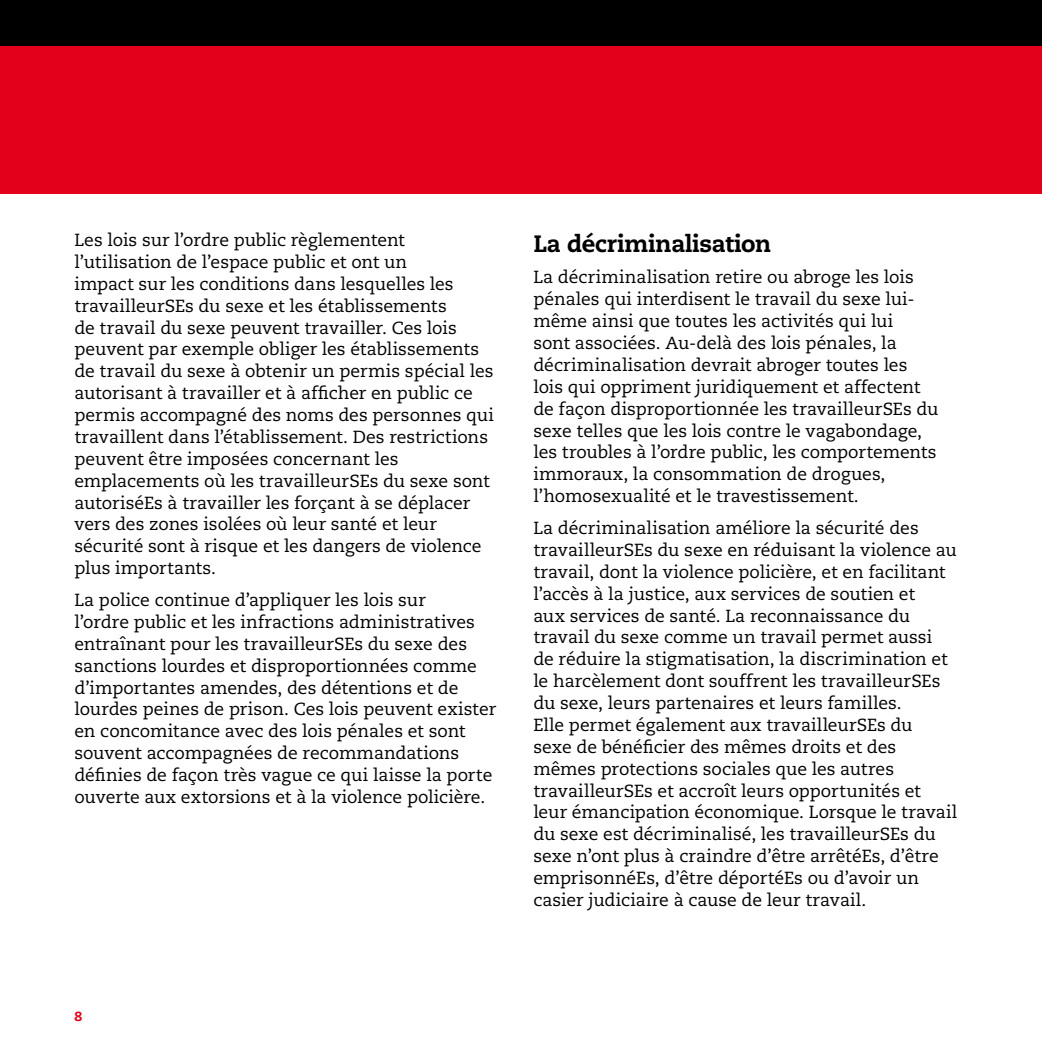
<style>
.page{position:relative;width:1042px;height:1042px;background:#fff}
.page>*{position:absolute;margin:0;border:0;box-sizing:border-box;transform-origin:0 0}
.t1{font:800 23.62px "Caecilia LT";letter-spacing:-.015em;color:#000}
.t2{font:17.5px/21.9px "Caecilia LT";letter-spacing:-.005em;color:#000}
.t3{font:800 13.12px "Caecilia LT";color:#e2001a}
</style>
<div class="page">
<div style="left:0;top:0;width:1042px;height:121px;background:#000"></div>
<div style="left:0;top:46px;width:1042px;height:147px;background:#e2001a"></div>
<p class="t2" style="left:74px;top:229px;width:421px">Les lois sur l’ordre public règlementent l’utilisation de l’espace public et ont un<br>impact sur les conditions dans lesquelles les travailleurSEs du sexe et les établissements<br>de travail du sexe peuvent travailler. Ces lois peuvent par exemple obliger les établissements de travail du sexe à obtenir un permis spécial les autorisant à travailler et à afficher en public ce permis accompagné des noms des personnes qui travaillent dans l’établissement. Des restrictions peuvent être imposées concernant les emplacements où les travailleurSEs du sexe sont autoriséEs à travailler les forçant à se déplacer vers des zones isolées où leur santé et leur sécurité sont à risque et les dangers de violence plus importants.</p>
<p class="t2" style="left:74px;top:589px;width:423px">La police continue d’appliquer les lois sur<br>l’ordre public et les infractions administratives entraînant pour les travailleurSEs du sexe des sanctions lourdes et disproportionnées comme d’importantes amendes, des détentions et de lourdes peines de prison. Ces lois peuvent exister en concomitance avec des lois pénales et sont souvent accompagnées de recommandations définies de façon très vague ce qui laisse la porte ouverte aux extorsions et à la violence policière.</p>
<h1 class="t1" style="left:533px;top:229px;width:240px">La décriminalisation</h1>
<p class="t2" style="left:533px;top:267px;width:407px">La décriminalisation retire ou abroge les lois pénales qui interdisent le travail du sexe lui&shy;même ainsi que toutes les activités qui lui<br>sont associées. Au-delà des lois pénales, la décriminalisation devrait abroger toutes les lois qui oppriment juridiquement et affectent de façon disproportionnée les travailleurSEs du sexe telles que les lois contre le vagabondage, les troubles à l’ordre public, les comportements immoraux, la consommation de drogues, l’homosexualité et le travestissement.</p>
<p class="t2" style="left:533px;top:517px;width:425px">La décriminalisation améliore la sécurité des travailleurSEs du sexe en réduisant la violence au travail, dont la violence policière, et en facilitant l’accès à la justice, aux services de soutien et<br>aux services de santé. La reconnaissance du travail du sexe comme un travail permet aussi<br>de réduire la stigmatisation, la discrimination et le harcèlement dont souffrent les travailleurSEs du sexe, leurs partenaires et leurs familles.<br>Elle permet également aux travailleurSEs du<br>sexe de bénéficier des mêmes droits et des mêmes protections sociales que les autres travailleurSEs et accroît leurs opportunités et leur émancipation économique. Lorsque le travail du sexe est décriminalisé, les travailleurSEs du sexe n’ont plus à craindre d’être arrêtéEs, d’être emprisonnéEs, d’être déportéEs ou d’avoir un casier judiciaire à cause de leur travail.</p>
<p class="t3" style="left:74px;top:1008px;width:9px">8</p>
</div>
